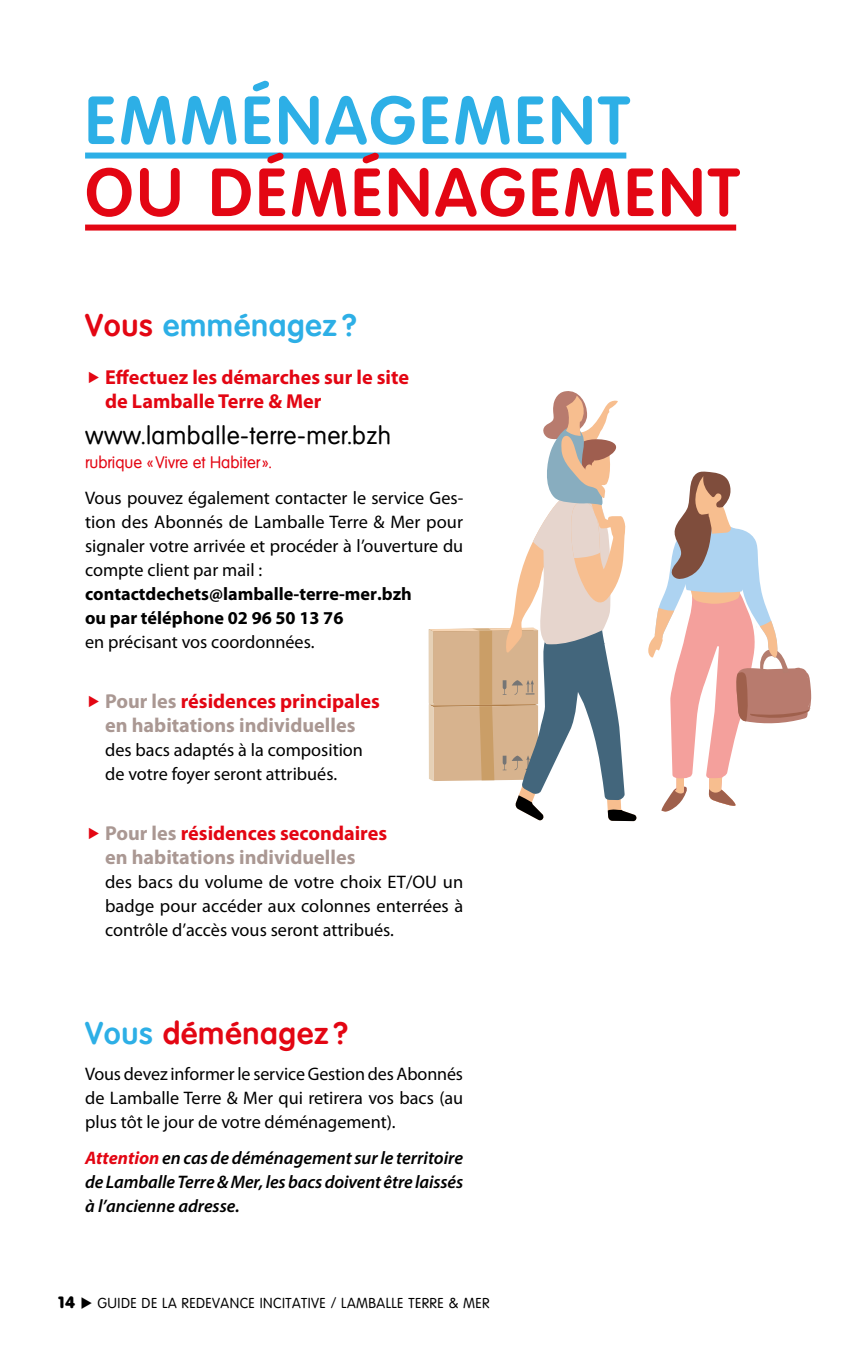
<style>
.page{position:relative;width:851px;height:1361px;background:#fff}
.page>*{position:absolute;margin:0;border:0;box-sizing:border-box;transform-origin:0 0}
.t1{font:700 66px "Volkswagen Serial";letter-spacing:.05em;color:#e30613}
.t2{font:700 66px "Volkswagen Serial";letter-spacing:.05em;color:#2dafe6}
.t3{font:700 30.2px "Volkswagen Serial";letter-spacing:.02em;color:#2dafe6}
.t4{font:700 30.2px "Volkswagen Serial";letter-spacing:.02em;color:#e30613}
.t5{font:24.2px "Volkswagen Serial";letter-spacing:.02em;color:#000}
.t6{font:700 20.2px/24px "Myriad Pro";color:#aa9893}
.t7{font:700 20.2px/24px "Myriad Pro";color:#e30613}
.t8{font:18.2px/24px "Myriad Pro";color:#000;text-align:justify}
.t9{font:italic 600 18.2px/24px "Myriad Pro";letter-spacing:-.005em;color:#000}
.t10{font:700 18.2px/24px "Myriad Pro";color:#000}
.t11{font:italic 600 18px "Myriad Pro";color:#000}
.t12{font:16.2px "Volkswagen Serial";color:#e30613}
.t13{font:14px "Volkswagen Serial";letter-spacing:.03em;color:#000}
.s1{color:#e30613}
.s2{color:#2dafe6}
.s3{font-weight:700;color:#e30613}
.s4{font-weight:800;font-size:16px}
</style>
<div class="page">
<div style="left:85px;top:153px;width:541px;height:6px;background:#2dafe6"></div>
<div style="left:85px;top:225px;width:651px;height:6px;background:#e30613"></div>
<svg style="left:648px;top:471px;width:163px;height:341px"></svg>
<svg style="left:428px;top:391px;width:208px;height:430px"></svg>
<h1 class="t2" style="left:85px;top:81px;width:546px">EMMÉNAGEMENT</h1>
<h1 class="t1" style="left:85px;top:153px;width:655px">OU DÉMÉNAGEMENT</h1>
<h2 class="t3" style="left:85px;top:307px;width:273px"><span class="s1">Vous</span> emménagez ?</h2>
<p class="t7" style="left:105px;top:365px;width:305px">Effectuez les démarches sur le site de Lamballe Terre &amp; Mer</p>
<h3 class="t5" style="left:85px;top:421px;width:307px">www.lamballe-terre-mer.bzh</h3>
<p class="t12" style="left:85px;top:453px;width:188px">rubrique «Vivre et Habiter ».</p>
<p class="t8" style="left:85px;top:486px;width:379px">Vous pouvez également contacter le service Ges&shy;tion des Abonnés de Lamballe Terre &amp; Mer pour signaler votre arrivée et procéder à l’ouverture du compte client par mail :</p>
<p class="t10" style="left:85px;top:581px;width:328px">contactdechets@lamballe-terre-mer.bzh ou par téléphone 02 96 50 13 76</p>
<p class="t8" style="left:85px;top:630px;width:231px">en précisant vos coordonnées.</p>
<p class="t6" style="left:105px;top:689px;width:276px">Pour les <span class="s1">résidences principales </span>en habitations individuelles</p>
<p class="t8" style="left:105px;top:738px;width:259px">des bacs adaptés à la composition de votre foyer seront attribués.</p>
<p class="t6" style="left:105px;top:821px;width:283px">Pour les <span class="s1">résidences secondaires </span>en habitations individuelles</p>
<p class="t8" style="left:105px;top:870px;width:359px">des bacs du volume de votre choix ET/OU un badge pour accéder aux colonnes enterrées à contrôle d’accès vous seront attribués.</p>
<h2 class="t4" style="left:85px;top:1015px;width:265px"><span class="s2">Vous</span> déménagez ?</h2>
<p class="t8" style="left:85px;top:1062px;width:379px">Vous devez informer le service Gestion des Abonnés de Lamballe Terre &amp; Mer qui retirera vos bacs (au plus tôt le jour de votre déménagement).</p>
<p class="t9" style="left:85px;top:1145px;width:379px"><span class="s3">Attention</span> en cas de déménagement sur le territoire de Lamballe Terre &amp; Mer, les bacs doivent être laissés</p>
<p class="t11" style="left:85px;top:1195px;width:156px">à l’ancienne adresse.</p>
<p class="t13" style="left:57px;top:1295px;width:434px"><span class="s4">14</span> ◆ GUIDE DE LA REDEVANCE INCITATIVE / LAMBALLE TERRE &amp; MER</p>
</div>
